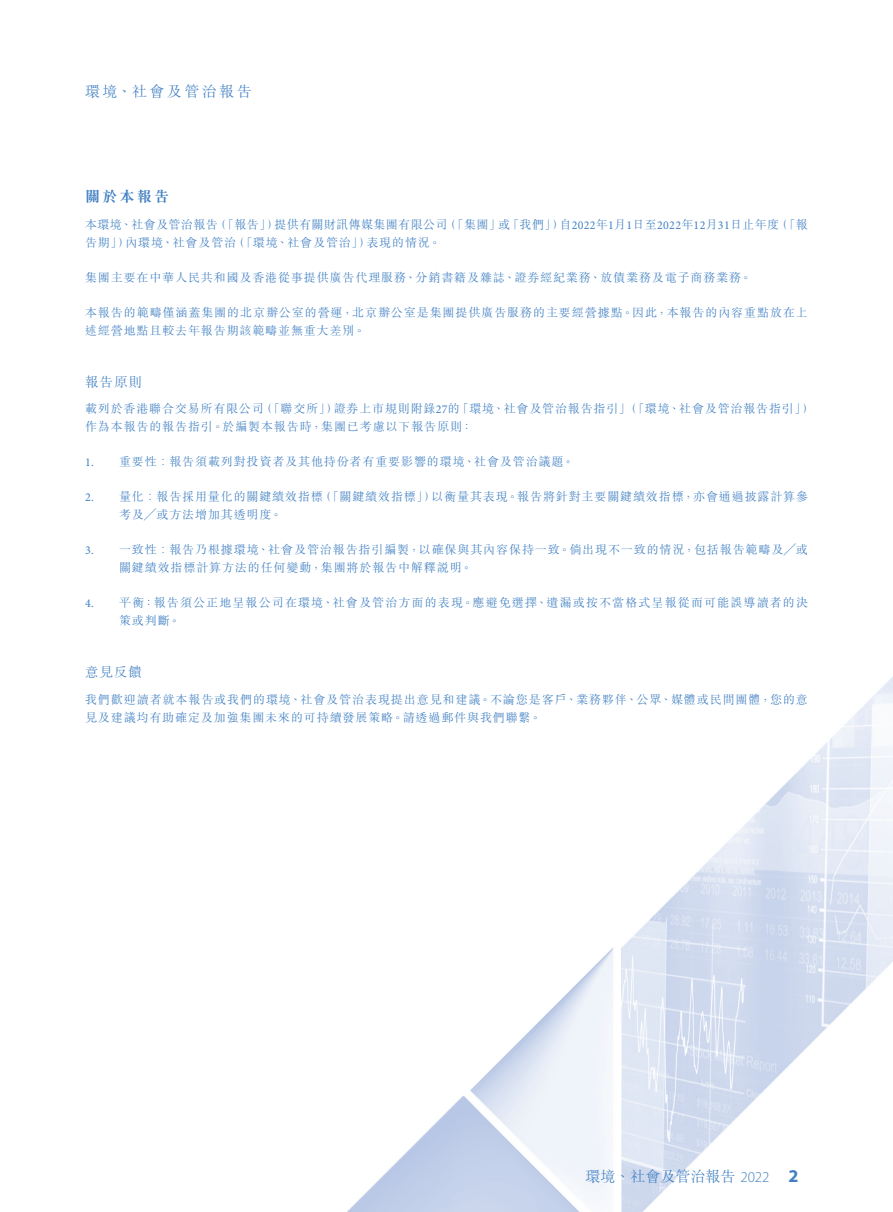
<style>
.page{position:relative;width:893px;height:1212px;background:#fff}
.page>*{position:absolute;margin:0;border:0;box-sizing:border-box;transform-origin:0 0}
.t1{font:700 18px "Myriad Pro";color:#4180c2}
.t2{font:300 15px "M Sung HK";color:#4180c2}
.t3{font:300 15px "M Sung HK";letter-spacing:.16em;color:#4180c2}
.t4{font:700 15px "M Sung HK";letter-spacing:.155em;color:#4180c2}
.t5{font:300 13.5px "M Sung HK";letter-spacing:.075em;color:#4180c2}
.t6{font:300 12px/18px "M Sung HK";letter-spacing:.075em;color:#4180c2}
.t7{font:300 12px "M Sung HK";letter-spacing:.095em;color:#4180c2}
.t8{font:12px "Minion Pro";letter-spacing:.025em;color:#4180c2}
.t9{font:300 12px "M Sung HK";letter-spacing:.035em;color:#4180c2}
.s1{font-family:"M Sung HK";font-weight:300}
.s2{font-family:"Minion Pro";font-weight:400}
.s3{font-family:"Myriad Pro"}
</style>
<div class="page">
<img style="left:347px;top:677px;width:546px;height:535px">
<p class="t3" style="left:85px;top:81px;width:168px">環境、社會及管治報告</p>
<p class="t4" style="left:85px;top:189px;width:86px">關於本報告</p>
<p class="t9" style="left:274px;top:216px;width:175px">提供有關財訊傳媒集團有限公司</p>
<p class="t9" style="left:85px;top:216px;width:134px">本環境、社會及管治報告</p>
<p class="t6" style="left:214px;top:214px;width:66px">（「報告」）</p>
<p class="t6" style="left:776px;top:214px;width:34px">（「報</p>
<p class="t8" style="left:560px;top:217px;width:221px"><span class="s1">自</span>2022<span class="s1">年月</span>1 1<span class="s1">日至</span>2022<span class="s1">年</span>12<span class="s1">月</span>31<span class="s1">日止年度</span></p>
<p class="t6" style="left:444px;top:214px;width:58px">（「集團」</p>
<p class="t6" style="left:507px;top:214px;width:58px">「我們」）</p>
<p class="t6" style="left:498px;top:214px;width:13px">或</p>
<p class="t6" style="left:125px;top:232px;width:112px">內環境、社會及管治</p>
<p class="t6" style="left:233px;top:232px;width:140px">（「環境、社會及管治」）</p>
<p class="t6" style="left:85px;top:232px;width:46px">告期」）</p>
<p class="t6" style="left:85px;top:267px;width:668px">集團主要在中華人民共和國及香港從事提供廣告代理服務、分銷書籍及雜誌、證券經紀業務、放債業務及電子商務業務。</p>
<p class="t6" style="left:85px;top:302px;width:724px">本報告的範疇僅涵蓋集團的北京辦公室的營運，北京辦公室是集團提供廣告服務的主要經營據點。因此，本報告的內容重點放在上述經營地點且較去年報告期該範疇並無重大差別。</p>
<p class="t5" style="left:85px;top:372px;width:58px">報告原則</p>
<p class="t6" style="left:802px;top:399px;width:13px">(</p>
<p class="t6" style="left:366px;top:232px;width:76px">表現的情況。</p>
<p class="t6" style="left:457px;top:399px;width:351px">「環境、社會及管治報告指引」（「環境、社會及管治報告指引「</p>
<p class="t6" style="left:334px;top:399px;width:128px">證券上市規則附錄<span class="s2">27</span>的</p>
<p class="t6" style="left:85px;top:399px;width:389px">載列於香港聯合交易所有限公司<br>作為本報告的報告指引。於編製本報告時，集團已考慮以下報告原則：</p>
<p class="t6" style="left:119px;top:452px;width:457px">重要性︰報告須載列對投資者及其他持份者有重要影響的環境、社會及管治議題。</p>
<p class="t6" style="left:260px;top:399px;width:79px">（「聯交所」）</p>
<p class="t8" style="left:85px;top:454px;width:10px">1.</p>
<p class="t8" style="left:85px;top:489px;width:10px">2.</p>
<p class="t8" style="left:85px;top:542px;width:10px">3.</p>
<p class="t8" style="left:85px;top:595px;width:10px">4.</p>
<p class="t6" style="left:431px;top:487px;width:378px">以衡量其表現。報告將針對主要關鍵績效指標，亦會通過披露計算參</p>
<p class="t6" style="left:119px;top:487px;width:205px">量化︰報告採用量化的關鍵績效指標</p>
<p class="t6" style="left:320px;top:487px;width:118px">（「關鍵績效指標」）</p>
<p class="t6" style="left:119px;top:505px;width:165px">考及╱或方法增加其透明度。</p>
<p class="t6" style="left:119px;top:540px;width:690px">一致性︰報告乃根據環境、社會及管治報告指引編製，以確保與其內容保持一致。倘出現不一致的情況，包括報告範疇及╱或</p>
<p class="t6" style="left:119px;top:558px;width:355px">關鍵績效指標計算方法的任何變動，集團將於報告中解釋說明。</p>
<p class="t7" style="left:119px;top:594px;width:690px">平衡：報告須公正地呈報公司在環境、社會及管治方面的表現。應避免選擇、遺漏或按不當格式呈報從而可能誤導讀者的決</p>
<p class="t6" style="left:119px;top:611px;width:63px">策或判斷。</p>
<p class="t5" style="left:85px;top:663px;width:58px">意見反饋</p>
<p class="t6" style="left:85px;top:689px;width:724px">我們歡迎讀者就本報告或我們的環境、社會及管治表現提出意見和建議。不論您是客戶、業務夥伴、公眾、媒體或民間團體，您的意見及建議均有助確定及加強集團未來的可持續發展策略。請透過郵件與我們聯繫。</p>
<p class="t2" style="left:585px;top:1166px;width:186px">環境、社會及管治報告 <span class="s3">2022</span></p>
<h1 class="t1" style="left:789px;top:1164px;width:11px">2</h1>
</div>
